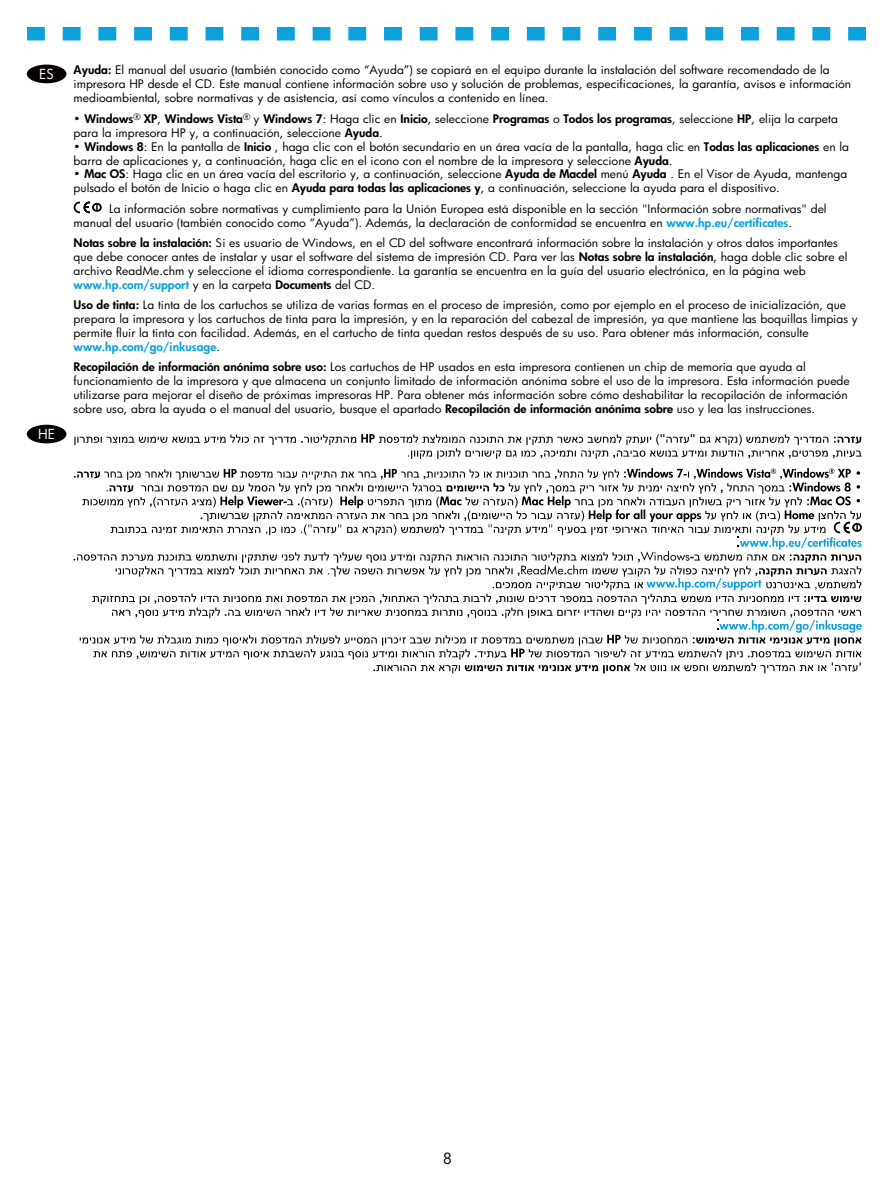
<style>
.page{position:relative;width:893px;height:1188px;background:#fff}
.page>*{position:absolute;margin:0;border:0;box-sizing:border-box;transform-origin:0 0}
.t1{font:15px "HP Futura";color:#040100}
.t2{font:13.5px "HP Futura";color:#fff}
.t3{font:11.55px/13.8px "HP Futura";color:#040100;scale:1.04 1}
.s1{font-weight:800}
.s2{font-weight:800;color:#0da1dc}
</style>
<div class="page">
<svg style="left:27px;top:27px;width:838px;height:13px"></svg>
<div style="left:27px;top:425px;width:39px;height:18px;background:#040100;border-radius:50%"></div>
<svg style="left:74px;top:434px;width:787px;height:25px"></svg>
<div style="left:27px;top:65px;width:39px;height:18px;background:#040100;border-radius:50%"></div>
<svg style="left:74px;top:202px;width:28px;height:11px"></svg>
<svg style="left:74px;top:468px;width:787px;height:205px"></svg>
<p class="t2" style="left:39px;top:64px;width:16px">ES</p>
<p class="t3" style="left:74px;top:63px;width:748px"><span class="s1">Ayuda:</span> El manual del usuario (también conocido como “Ayuda”) se copiará en el equipo durante la instalación del software recomendado de la impresora HP desde el CD. Este manual contiene información sobre uso y solución de problemas, especificaciones, la garantía, avisos e información medioambiental, sobre normativas y de asistencia, así como vínculos a contenido en línea.</p>
<p class="t3" style="left:74px;top:112px;width:736px">• <span class="s1">Windows</span><sup>®</sup> <span class="s1">XP</span>, <span class="s1">Windows Vista</span><sup>®</sup> y <span class="s1">Windows 7</span>: Haga clic en <span class="s1">Inicio</span>, seleccione <span class="s1">Programas</span> o <span class="s1">Todos los programas</span>, seleccione <span class="s1">HP</span>, elija la carpeta para la impresora HP y, a continuación, seleccione <span class="s1">Ayuda</span>.</p>
<p class="t3" style="left:74px;top:139px;width:746px">• <span class="s1">Windows 8</span>: En la pantalla de <span class="s1">Inicio</span> , haga clic con el botón secundario en un área vacía de la pantalla, haga clic en <span class="s1">Todas las aplicaciones</span> en la barra de aplicaciones y, a continuación, haga clic en el icono con el nombre de la impresora y seleccione <span class="s1">Ayuda</span>.</p>
<p class="t3" style="left:74px;top:167px;width:745px">• <span class="s1">Mac OS</span>: Haga clic en un área vacía del escritorio y, a continuación, seleccione <span class="s1">Ayuda de Macdel</span> menú <span class="s1">Ayuda</span> . En el Visor de Ayuda, mantenga pulsado el botón de Inicio o haga clic en <span class="s1">Ayuda para todas las aplicaciones y</span>, a continuación, seleccione la ayuda para el dispositivo.</p>
<p class="t3" style="left:74px;top:201px;width:725px;text-indent:36px">La información sobre normativas y cumplimiento para la Unión Europea está disponible en la sección "Información sobre normativas" del manual del usuario (también conocido como “Ayuda”). Además, la declaración de conformidad se encuentra en <span class="s2">www.hp.eu/certificates</span>.</p>
<p class="t3" style="left:74px;top:236px;width:745px"><span class="s1">Notas sobre la instalación:</span> Si es usuario de Windows, en el CD del software encontrará información sobre la instalación y otros datos importantes que debe conocer antes de instalar y usar el software del sistema de impresión CD. Para ver las <span class="s1">Notas sobre la instalación</span>, haga doble clic sobre el archivo ReadMe.chm y seleccione el idioma correspondiente. La garantía se encuentra en la guía del usuario electrónica, en la página web <span class="s2">www.hp.com/support</span> y en la carpeta <span class="s1">Documents</span> del CD.</p>
<p class="t3" style="left:74px;top:298px;width:755px"><span class="s1">Uso de tinta:</span> La tinta de los cartuchos se utiliza de varias formas en el proceso de impresión, como por ejemplo en el proceso de inicialización, que prepara la impresora y los cartuchos de tinta para la impresión, y en la reparación del cabezal de impresión, ya que mantiene las boquillas limpias y permite fluir la tinta con facilidad. Además, en el cartucho de tinta quedan restos después de su uso. Para obtener más información, consulte <span class="s2">www.hp.com/go/inkusage</span>.</p>
<p class="t3" style="left:74px;top:360px;width:747px"><span class="s1">Recopilación de información anónima sobre uso:</span> Los cartuchos de HP usados en esta impresora contienen un chip de memoria que ayuda al funcionamiento de la impresora y que almacena un conjunto limitado de información anónima sobre el uso de la impresora. Esta información puede utilizarse para mejorar el diseño de próximas impresoras HP. Para obtener más información sobre cómo deshabilitar la recopilación de información sobre uso, abra la ayuda o el manual del usuario, busque el apartado <span class="s1">Recopilación de información anónima sobre</span> uso y lea las instrucciones.</p>
<p class="t2" style="left:38px;top:425px;width:18px">HE</p>
<p class="t1" style="left:442px;top:1148px;width:11px">8</p>
</div>
